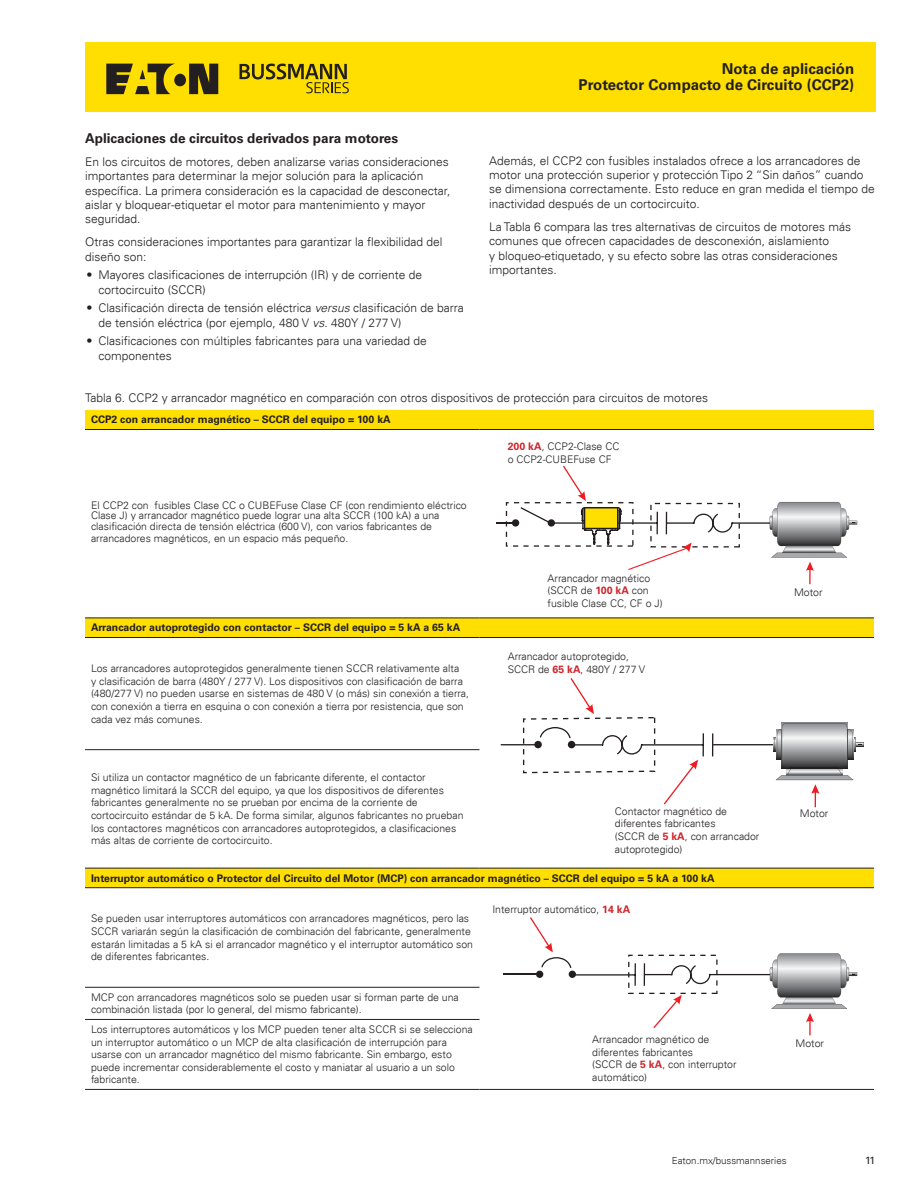
<style>
.page{position:relative;width:918px;height:1188px;background:#fff}
.page>*{position:absolute;margin:0;border:0;box-sizing:border-box;transform-origin:0 0}
.t1{font:700 15px/16.5px "Univers LT Std";color:#231f20;text-align:right}
.t2{font:700 13.5px "Univers LT Std";color:#231f20}
.t3{font:300 12px/14.4px "Univers LT";color:#231f20}
.t4{font:300 10.5px/12.6px "Univers LT";color:#231f20}
.t5{font:700 10.5px "Univers LT Std";color:#231f20}
.t6{font:10.5px "Univers LT Std";color:#231f20}
.t7{font:300 9.75px "Univers LT";color:#231f20}
.s1{font-family:"Univers LT Std";font-style:italic}
.s2{font-family:"Univers LT Std";font-weight:700;color:#d1232a}
</style>
<div class="page">
<div style="left:85px;top:43px;width:790px;height:69px;background:#ffdf01"></div>
<svg style="left:106px;top:64px;width:112px;height:30px"></svg>
<svg style="left:239px;top:64px;width:110px;height:29px"></svg>
<svg style="left:85px;top:410px;width:789px;height:477px"></svg>
<hr style="left:85px;top:429px;width:395px;height:1px;background:#231f20">
<hr style="left:480px;top:429px;width:394px;height:1px;background:#231f20">
<hr style="left:85px;top:618px;width:395px;height:1px;background:#231f20">
<hr style="left:480px;top:618px;width:394px;height:1px;background:#231f20">
<hr style="left:85px;top:637px;width:395px;height:1px;background:#231f20">
<hr style="left:480px;top:637px;width:394px;height:1px;background:#231f20">
<hr style="left:85px;top:749px;width:395px;height:1px;background:#231f20">
<hr style="left:85px;top:868px;width:395px;height:1px;background:#231f20">
<hr style="left:480px;top:868px;width:394px;height:1px;background:#231f20">
<hr style="left:85px;top:887px;width:395px;height:1px;background:#231f20">
<hr style="left:480px;top:887px;width:394px;height:1px;background:#231f20">
<hr style="left:85px;top:987px;width:395px;height:1px;background:#231f20">
<hr style="left:85px;top:1019px;width:395px;height:1px;background:#231f20">
<hr style="left:85px;top:1089px;width:395px;height:1px;background:#231f20">
<hr style="left:480px;top:1089px;width:394px;height:1px;background:#231f20">
<svg style="left:496px;top:466px;width:361px;height:118px"></svg>
<hr style="left:713px;top:744px;width:64px;height:1px;background:#231f20">
<hr style="left:501px;top:744px;width:37px;height:1px;background:#231f20">
<svg style="left:523px;top:678px;width:190px;height:126px"></svg>
<svg style="left:774px;top:723px;width:90px;height:84px"></svg>
<hr style="left:503px;top:974px;width:36px;height:1px;background:#231f20">
<svg style="left:530px;top:917px;width:327px;height:118px"></svg>
<p class="t2" style="left:85px;top:133px;width:315px">Aplicaciones de circuitos derivados para motores</p>
<p class="t3" style="left:85px;top:155px;width:367px">En los circuitos de motores, deben analizarse varias consideraciones importantes para determinar la mejor solución para la aplicación específica. La primera consideración es la capacidad de desconectar, aislar y bloquear-etiquetar el motor para mantenimiento y mayor seguridad.</p>
<p class="t3" style="left:85px;top:236px;width:359px">Otras consideraciones importantes para garantizar la flexibilidad del diseño son:</p>
<p class="t3" style="left:99px;top:269px;width:325px;text-indent:-12px">• Mayores clasificaciones de interrupción (IR) y de corriente de cortocircuito (SCCR)</p>
<p class="t3" style="left:99px;top:302px;width:367px;text-indent:-12px">• Clasificación directa de tensión eléctrica <span class="s1">versus</span> clasificación de barra de tensión eléctrica (por ejemplo, 480 V <span class="s1">vs</span>. 480Y / 277 V)</p>
<p class="t3" style="left:99px;top:335px;width:330px;text-indent:-12px">• Clasificaciones con múltiples fabricantes para una variedad de componentes</p>
<h1 class="t1" style="left:579px;top:62px;width:277px">Nota de aplicación<br>Protector Compacto de Circuito (CCP2)</h1>
<p class="t3" style="left:489px;top:154px;width:387px">Además, el CCP2 con fusibles instalados ofrece a los arrancadores de motor una protección superior y protección Tipo 2 “Sin daños” cuando se dimensiona correctamente. Esto reduce en gran medida el tiempo de inactividad después de un cortocircuito.</p>
<p class="t3" style="left:489px;top:220px;width:363px">La Tabla 6 compara las tres alternativas de circuitos de motores más comunes que ofrecen capacidades de desconexión, aislamiento<br>y bloqueo-etiquetado, y su efecto sobre las otras consideraciones importantes.</p>
<p class="t3" style="left:85px;top:391px;width:625px">Tabla 6. CCP2 y arrancador magnético en comparación con otros dispositivos de protección para circuitos de motores</p>
<p class="t5" style="left:91px;top:416px;width:301px">CCP2 con arrancador magnético – SCCR del equipo = 100 kA</p>
<p class="t4" style="left:91px;top:501px;width:377px;line-height:10.5px">El CCP2 con fusibles Clase CC o CUBEFuse Clase CF (con rendimiento eléctrico<br>Clase J) y arrancador magnético puede lograr una alta SCCR (100 kA) a una clasificación directa de tensión eléctrica (600 V), con varios fabricantes de</p>
<p class="t4" style="left:91px;top:533px;width:259px">arrancadores magnéticos, en un espacio más pequeño.</p>
<p class="t5" style="left:91px;top:624px;width:371px">Arrancador autoprotegido con contactor – SCCR del equipo = 5 kA a 65 kA</p>
<p class="t4" style="left:91px;top:663px;width:380px">Los arrancadores autoprotegidos generalmente tienen SCCR relativamente alta<br>y clasificación de barra (480Y / 277 V). Los dispositivos con clasificación de barra (480/277 V) no pueden usarse en sistemas de 480 V (o más) sin conexión a tierra, con conexión a tierra en esquina o con conexión a tierra por resistencia, que son cada vez más comunes.</p>
<p class="t4" style="left:508px;top:441px;width:113px"><span class="s2">200 kA</span>, CCP2-Clase CC o CCP2-CUBEFuse CF</p>
<p class="t4" style="left:548px;top:573px;width:116px">Arrancador magnético (SCCR de <span class="s2">100 kA</span> con fusible Clase CC, CF o J)</p>
<p class="t4" style="left:508px;top:651px;width:139px">Arrancador autoprotegido,<br>SCCR de <span class="s2">65 kA</span>, 480Y / 277 V</p>
<p class="t4" style="left:794px;top:587px;width:30px">Motor</p>
<p class="t4" style="left:91px;top:772px;width:374px">Si utiliza un contactor magnético de un fabricante diferente, el contactor magnético limitará la SCCR del equipo, ya que los dispositivos de diferentes fabricantes generalmente no se prueban por encima de la corriente de cortocircuito estándar de 5 kA. De forma similar, algunos fabricantes no prueban los contactores magnéticos con arrancadores autoprotegidos, a clasificaciones más altas de corriente de cortocircuito.</p>
<p class="t5" style="left:91px;top:874px;width:625px">Interruptor automático o Protector del Circuito del Motor (MCP) con arrancador magnético – SCCR del equipo = 5 kA a 100 kA</p>
<p class="t4" style="left:91px;top:913px;width:384px">Se pueden usar interruptores automáticos con arrancadores magnéticos, pero las SCCR variarán según la clasificación de combinación del fabricante, generalmente estarán limitadas a 5 kA si el arrancador magnético y el interruptor automático son de diferentes fabricantes.</p>
<p class="t4" style="left:91px;top:992px;width:369px">MCP con arrancadores magnéticos solo se pueden usar si forman parte de una combinación listada (por lo general, del mismo fabricante).</p>
<p class="t4" style="left:91px;top:1024px;width:383px">Los interruptores automáticos y los MCP pueden tener alta SCCR si se selecciona un interruptor automático o un MCP de alta clasificación de interrupción para usarse con un arrancador magnético del mismo fabricante. Sin embargo, esto puede incrementar considerablemente el costo y maniatar al usuario a un solo fabricante.</p>
<p class="t4" style="left:615px;top:806px;width:146px">Contactor magnético de diferentes fabricantes<br>(SCCR de <span class="s2">5 kA</span>, con arrancador autoprotegido)</p>
<p class="t4" style="left:800px;top:808px;width:30px">Motor</p>
<p class="t4" style="left:492px;top:904px;width:139px">Interruptor automático, <span class="s2">14 kA</span></p>
<p class="t4" style="left:592px;top:1034px;width:146px">Arrancador magnético de diferentes fabricantes<br>(SCCR de <span class="s2">5 kA</span>, con interruptor automático)</p>
<p class="t4" style="left:796px;top:1038px;width:30px">Motor</p>
<p class="t7" style="left:672px;top:1156px;width:116px">Eaton.mx/bussmannseries</p>
<p class="t6" style="left:865px;top:1156px;width:12px">11</p>
</div>
